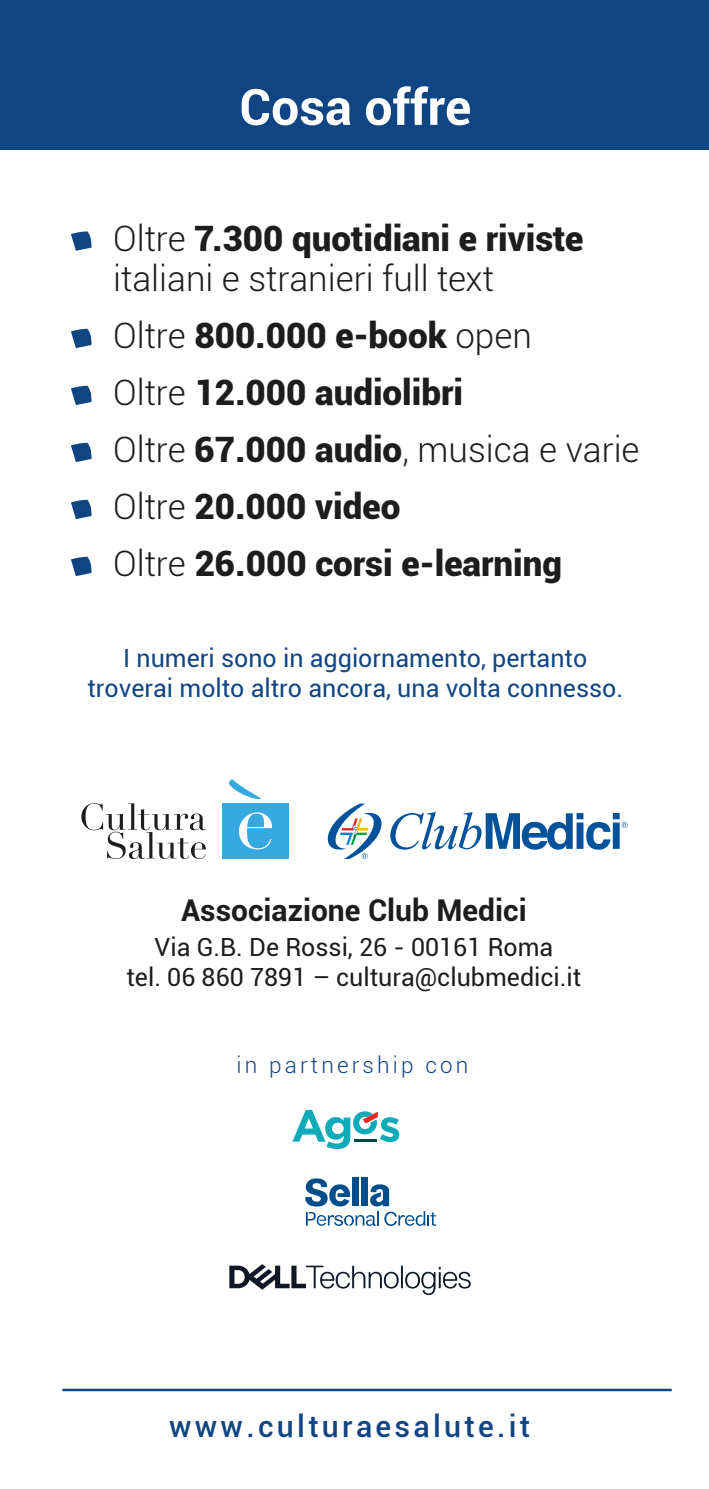
<style>
.page{position:relative;width:709px;height:1489px;background:#fff}
.page>*{position:absolute;margin:0;border:0;box-sizing:border-box;transform-origin:0 0}
.t1{font:700 50px "Roboto";color:#fff}
.t2{font:900 35px/57px "Roboto";color:#1d1d1b}
.t3{font:300 35px/40px "Roboto";color:#1d1d1b}
.t4{font:700 30px "Roboto";color:#1d1d1b}
.t5{font:500 30px "Roboto";letter-spacing:.11em;color:#104583}
.t6{font:25px/30px "Roboto";color:#104583;text-align:center}
.t7{font:25px/30px "Roboto";color:#1d1d1b;text-align:center}
.t8{font:300 22.5px "Roboto";letter-spacing:.14em;color:#104583}
.s1{font-weight:900}
.s2{font-weight:300}
</style>
<div class="page">
<svg style="left:71px;top:231px;width:21px;height:20px"></svg>
<svg style="left:71px;top:329px;width:21px;height:19px"></svg>
<svg style="left:71px;top:386px;width:21px;height:19px"></svg>
<svg style="left:71px;top:443px;width:21px;height:19px"></svg>
<svg style="left:71px;top:499px;width:21px;height:20px"></svg>
<svg style="left:71px;top:556px;width:21px;height:20px"></svg>
<div style="left:0;top:0;width:709px;height:150px;background:#104583"></div>
<svg style="left:81px;top:803px;width:125px;height:56px"></svg>
<svg style="left:229px;top:779px;width:32px;height:20px"></svg>
<div style="left:222px;top:803px;width:67px;height:55px;background:#36a9e1"></div>
<svg style="left:239px;top:812px;width:33px;height:37px"></svg>
<div style="left:576px;top:822px;width:7px;height:26px;background:#00529b"></div>
<div style="left:576px;top:813px;width:7px;height:6px;background:#00529b"></div>
<svg style="left:586px;top:813px;width:41px;height:36px"></svg>
<svg style="left:327px;top:803px;width:245px;height:56px"></svg>
<hr style="left:62px;top:1388px;width:609px;height:2px;background:#0e4582">
<svg style="left:292px;top:1109px;width:107px;height:39px"></svg>
<div style="left:353px;top:1177px;width:6px;height:29px;background:#024e8d"></div>
<div style="left:362px;top:1177px;width:6px;height:29px;background:#024e8d"></div>
<svg style="left:305px;top:1178px;width:131px;height:48px"></svg>
<svg style="left:229px;top:1264px;width:242px;height:30px"></svg>
<h1 class="t1" style="left:239px;top:72px;width:233px">Cosa offre</h1>
<p class="t3" style="left:113px;top:217px;width:472px">Oltre <span class="s1">7.300 quotidiani e riviste </span>italiani e stranieri full text</p>
<p class="t2" style="left:113px;top:306px;width:528px"><span class="s2">Oltre</span> 800.000 e-book <span class="s2">open<br>Oltre</span> 12.000 audiolibri<br><span class="s2">Oltre</span> 67.000 audio<span class="s2">, musica e varie<br>Oltre</span> 20.000 video<br><span class="s2">Oltre</span> 26.000 corsi e-learning</p>
<p class="t6" style="left:87px;top:641px;width:537px">I numeri sono in aggiornamento, pertanto troverai molto altro ancora, una volta connesso.</p>
<p class="t4" style="left:181px;top:889px;width:347px">Associazione Club Medici</p>
<p class="t7" style="left:126px;top:931px;width:456px">Via G.B. De Rossi, 26 - 00161 Roma<br>tel. 06 860 7891 – cultura@clubmedici.it</p>
<p class="t8" style="left:237px;top:1049px;width:233px">in partnership con</p>
<p class="t5" style="left:169px;top:1404px;width:362px">www.culturaesalute.it</p>
</div>
